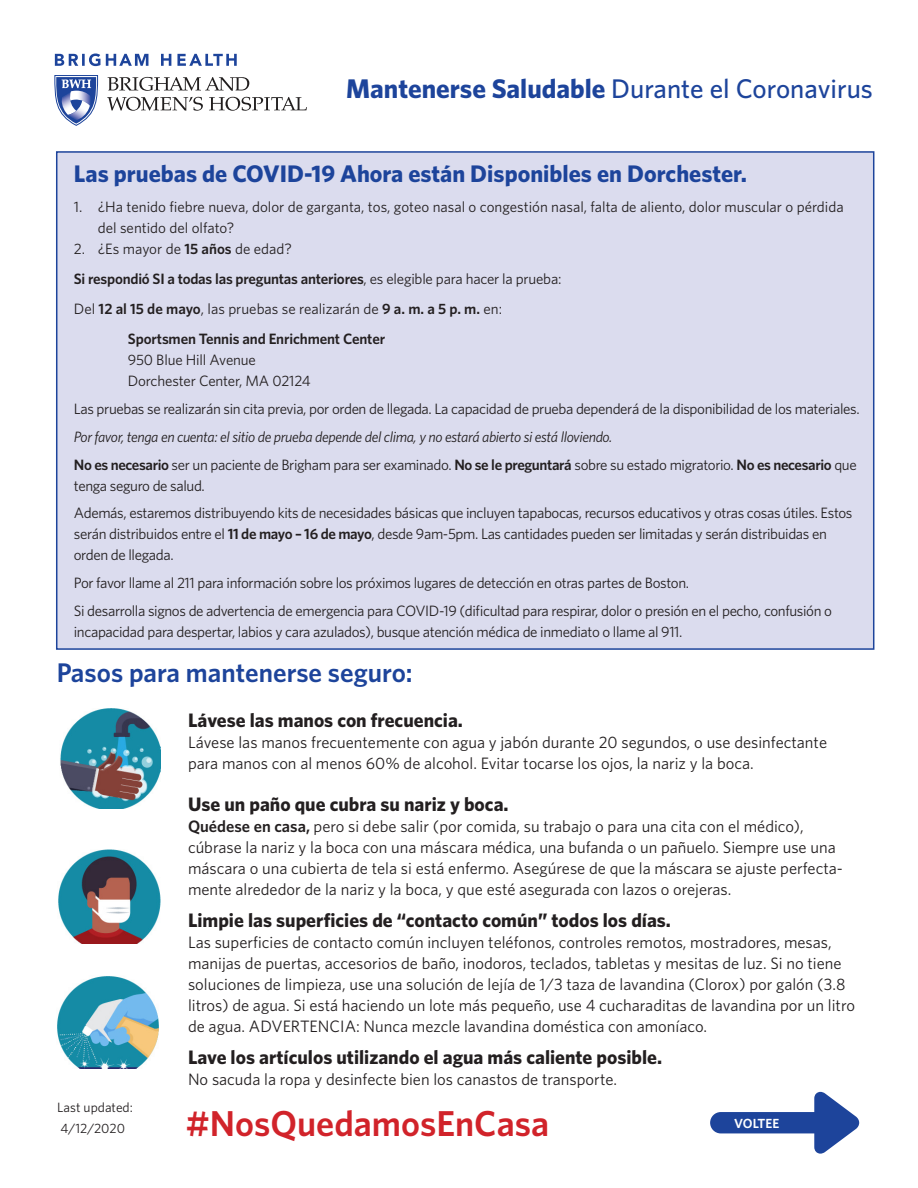
<style>
.page{position:relative;width:918px;height:1188px;background:#fff}
.page>*{position:absolute;margin:0;border:0;box-sizing:border-box;transform-origin:0 0}
.t1{font:600 36px "Whitney";color:#d1232a}
.t2{font:500 27px "Whitney";color:#1d449b}
.t3{font:600 27px "Whitney";color:#1d449b}
.t4{font:700 24px "Whitney";color:#1d449b}
.t5{font:700 19.5px "Whitney";color:#231f20}
.t6{font:16.5px/21px "Whitney";color:#231f20}
.t7{font:15px/21px "Whitney";letter-spacing:-.025em;color:#231f20}
.t8{font:15px/21px "Whitney";color:#231f20}
.t9{font:600 15px "Whitney";letter-spacing:-.015em;color:#231f20}
.t10{font:italic 15px "Whitney";letter-spacing:-.025em;color:#231f20}
.t11{font:13.5px "Whitney";color:#231f20}
.t12{font:600 13.2px "Whitney";color:#fff}
.s1{font-weight:700}
.s2{font-weight:600}
.s3{font-weight:400}
</style>
<div class="page">
<div style="left:56px;top:151px;width:818px;height:499px;background:#dbdcee;border:2px solid #1d449b"></div>
<img style="left:58px;top:849px;width:103px;height:94px">
<img style="left:60px;top:708px;width:100px;height:101px">
<img style="left:57px;top:976px;width:102px;height:92px">
<svg style="left:54px;top:75px;width:44px;height:51px"></svg>
<svg style="left:107px;top:77px;width:200px;height:34px"></svg>
<svg style="left:55px;top:54px;width:182px;height:12px"></svg>
<svg style="left:710px;top:1092px;width:149px;height:62px"></svg>
<p class="t2" style="left:346px;top:72px;width:528px"><span class="s1">Mantenerse Saludable</span> Durante el Coronavirus</p>
<p class="t4" style="left:74px;top:159px;width:675px">Las pruebas de COVID-19 Ahora están Disponibles en Dorchester.</p>
<p class="t8" style="left:98px;top:196px;width:747px;text-indent:-24px">1. ¿Ha tenido fiebre nueva, dolor de garganta, tos, goteo nasal o congestión nasal, falta de aliento, dolor muscular o pérdida del sentido del olfato?</p>
<p class="t8" style="left:74px;top:238px;width:220px">2. ¿Es mayor de <span class="s2">15 años</span> de edad?</p>
<p class="t9" style="left:74px;top:270px;width:489px">Si respondió SI a todas las preguntas anteriores<span class="s3">, es elegible para hacer la prueba:</span></p>
<p class="t8" style="left:74px;top:298px;width:430px">Del <span class="s2">12 al 15 de mayo</span>, las pruebas se realizarán de <span class="s2">9 a. m. a 5 p. m.</span> en:</p>
<p class="t9" style="left:128px;top:330px;width:259px">Sportsmen Tennis and Enrichment Center</p>
<p class="t7" style="left:128px;top:349px;width:130px">950 Blue Hill Avenue</p>
<p class="t7" style="left:128px;top:370px;width:184px">Dorchester Center, MA 02124</p>
<p class="t7" style="left:74px;top:398px;width:787px">Las pruebas se realizarán sin cita previa, por orden de llegada. La capacidad de prueba dependerá de la disponibilidad de los materiales.</p>
<p class="t10" style="left:74px;top:428px;width:540px">Por favor, tenga en cuenta: el sitio de prueba depende del clima, y no estará abierto si está lloviendo.</p>
<p class="t7" style="left:74px;top:453px;width:784px"><span class="s2">No es necesario</span> ser un paciente de Brigham para ser examinado. <span class="s2">No se le preguntará</span> sobre su estado migratorio. <span class="s2">No es necesario</span> que tenga seguro de salud.</p>
<p class="t7" style="left:74px;top:502px;width:780px">Además, estaremos distribuyendo kits de necesidades básicas que incluyen tapabocas, recursos educativos y otras cosas útiles. Estos serán distribuidos entre el <span class="s2">11 de mayo – 16 de mayo</span>, desde 9am-5pm. Las cantidades pueden ser limitadas y serán distribuidas en orden de llegada.</p>
<p class="t7" style="left:74px;top:572px;width:617px">Por favor llame al 211 para información sobre los próximos lugares de detección en otras partes de Boston.</p>
<p class="t7" style="left:74px;top:600px;width:760px">Si desarrolla signos de advertencia de emergencia para COVID-19 (dificultad para respirar, dolor o presión en el pecho, confusión o incapacidad para despertar, labios y cara azulados), busque atención médica de inmediato o llame al 911.</p>
<p class="t3" style="left:57px;top:656px;width:358px">Pasos para mantenerse seguro:</p>
<p class="t11" style="left:57px;top:1100px;width:77px">Last updated:</p>
<p class="t11" style="left:60px;top:1121px;width:66px">4/12/2020</p>
<p class="t5" style="left:188px;top:708px;width:276px">Lávese las manos con frecuencia.</p>
<p class="t6" style="left:188px;top:731px;width:641px">Lávese las manos frecuentemente con agua y jabón durante 20 segundos, o use desinfectante para manos con al menos 60% de alcohol. Evitar tocarse los ojos, la nariz y la boca.</p>
<p class="t5" style="left:188px;top:792px;width:322px">Use un paño que cubra su nariz y boca.</p>
<p class="t6" style="left:188px;top:815px;width:656px"><span class="s2">Quédese en casa,</span> pero si debe salir (por comida, su trabajo o para una cita con el médico), cúbrase la nariz y la boca con una máscara médica, una bufanda o un pañuelo. Siempre use una máscara o una cubierta de tela si está enfermo. Asegúrese de que la máscara se ajuste perfecta&shy;mente alrededor de la nariz y la boca, y que esté asegurada con lazos o orejeras.</p>
<p class="t5" style="left:188px;top:908px;width:485px">Limpie las superficies de “contacto común” todos los días.</p>
<p class="t6" style="left:188px;top:931px;width:669px">Las superficies de contacto común incluyen teléfonos, controles remotos, mostradores, mesas, manijas de puertas, accesorios de baño, inodoros, teclados, tabletas y mesitas de luz. Si no tiene soluciones de limpieza, use una solución de lejía de 1/3 taza de lavandina (Clorox) por galón (3.8 litros) de agua. Si está haciendo un lote más pequeño, use 4 cucharaditas de lavandina por un litro de agua. ADVERTENCIA: Nunca mezcle lavandina doméstica con amoníaco.</p>
<p class="t5" style="left:188px;top:1045px;width:476px">Lave los artículos utilizando el agua más caliente posible.</p>
<p class="t6" style="left:188px;top:1068px;width:431px">No sacuda la ropa y desinfecte bien los canastos de transporte.</p>
<p class="t1" style="left:186px;top:1102px;width:365px">#NosQuedamosEnCasa</p>
<p class="t12" style="left:734px;top:1115px;width:47px">VOLTEE</p>
</div>
